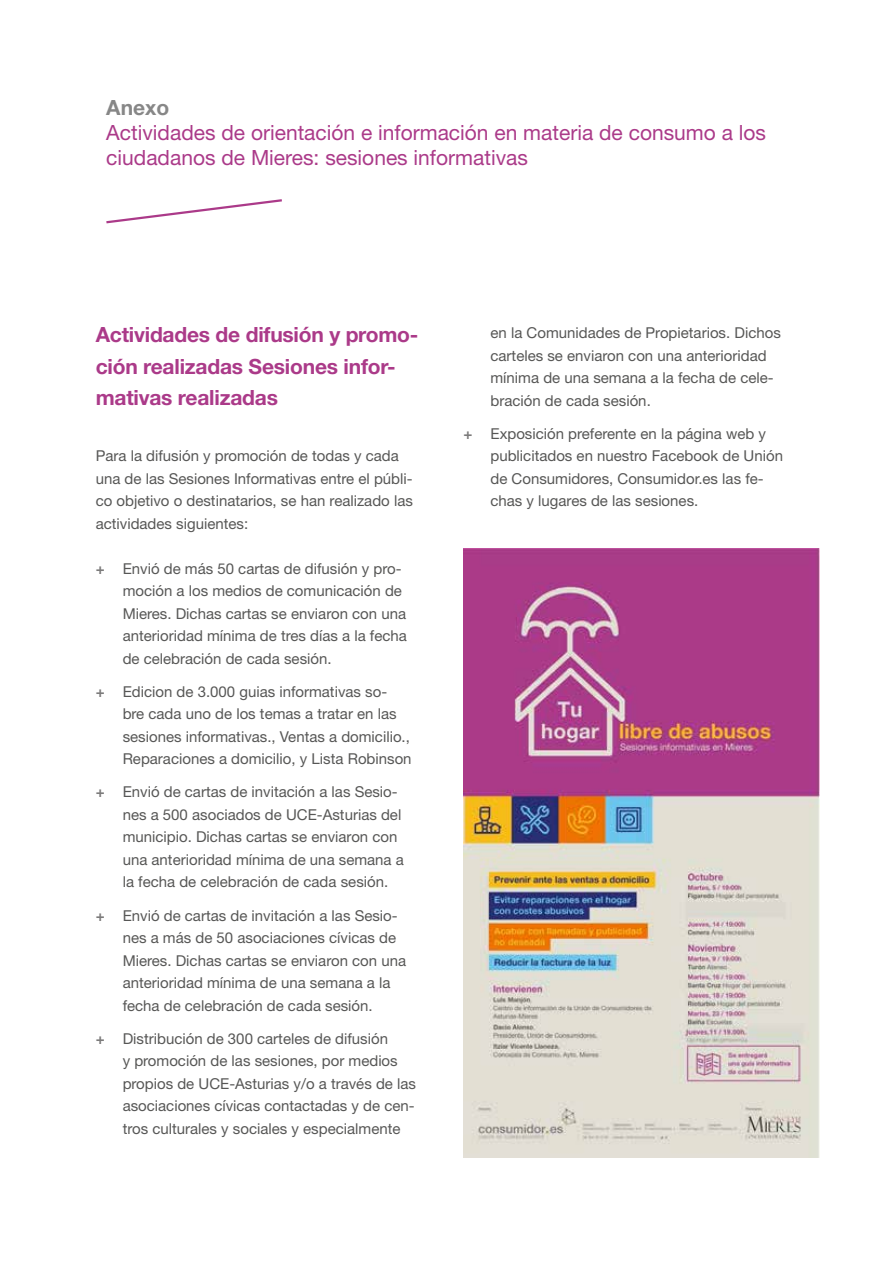
<style>
.page{position:relative;width:893px;height:1263px;background:#fff}
.page>*{position:absolute;margin:0;border:0;box-sizing:border-box;transform-origin:0 0}
.t1{font:21px/25.2px "Helvetica Neue LT Std";color:#ab3a89}
.t2{font:700 21px/31.5px "Helvetica Neue LT Std";letter-spacing:-.01em;color:#ab3a89}
.t3{font:700 21px "Helvetica Neue LT Std";color:#878787}
.t4{font:15px/22.5px "Helvetica Neue LT Std";color:#575756}
.s1{font-weight:700;color:#7c7b7b}
</style>
<div class="page">
<svg style="left:106px;top:199px;width:176px;height:25px"></svg>
<img style="left:463px;top:549px;width:357px;height:609px">
<h1 class="t3" style="left:106px;top:94px;width:64px">Anexo</h1>
<h1 class="t1" style="left:106px;top:120px;width:661px">Actividades de orientación e información en materia de consumo a los ciudadanos de Mieres: sesiones informativas</h1>
<h1 class="t2" style="left:96px;top:319px;width:324px">Actividades de difusión y promo&shy;ción realizadas Sesiones infor&shy;mativas realizadas</h1>
<p class="t4" style="left:96px;top:444px;width:319px">Para la difusión y promoción de todas y cada una de las Sesiones Informativas entre el públi&shy;co objetivo o destinatarios, se han realizado las actividades siguientes:</p>
<p class="t4" style="left:123px;top:557px;width:286px;text-indent:-27px"><span class="s1">+</span> Envió de más 50 cartas de difusión y pro&shy;moción a los medios de comunicación de Mieres. Dichas cartas se enviaron con una anterioridad mínima de tres días a la fecha de celebración de cada sesión.</p>
<p class="t4" style="left:123px;top:680px;width:290px;text-indent:-27px"><span class="s1">+</span> Edicion de 3.000 guias informativas so&shy;bre cada uno de los temas a tratar en las sesiones informativas., Ventas a domicilio., Reparaciones a domicilio, y Lista Robinson</p>
<p class="t4" style="left:123px;top:781px;width:283px;text-indent:-27px"><span class="s1">+</span> Envió de cartas de invitación a las Sesio&shy;nes a 500 asociados de UCE-Asturias del municipio. Dichas cartas se enviaron con una anterioridad mínima de una semana a la fecha de celebración de cada sesión.</p>
<p class="t4" style="left:123px;top:904px;width:285px;text-indent:-27px"><span class="s1">+</span> Envió de cartas de invitación a las Sesio&shy;nes a más de 50 asociaciones cívicas de Mieres. Dichas cartas se enviaron con una anterioridad mínima de una semana a la fecha de celebración de cada sesión.</p>
<p class="t4" style="left:123px;top:1027px;width:295px;text-indent:-27px"><span class="s1">+</span> Distribución de 300 carteles de difusión<br>y promoción de las sesiones, por medios propios de UCE-Asturias y/o a través de las asociaciones cívicas contactadas y de cen&shy;tros culturales y sociales y especialmente</p>
<p class="t4" style="left:490px;top:321px;width:292px">en la Comunidades de Propietarios. Dichos carteles se enviaron con una anterioridad mínima de una semana a la fecha de cele&shy;bración de cada sesión.</p>
<p class="t4" style="left:490px;top:422px;width:294px;text-indent:-27px"><span class="s1">+</span> Exposición preferente en la página web y publicitados en nuestro Facebook de Unión de Consumidores, Consumidor.es las fe&shy;chas y lugares de las sesiones.</p>
</div>
